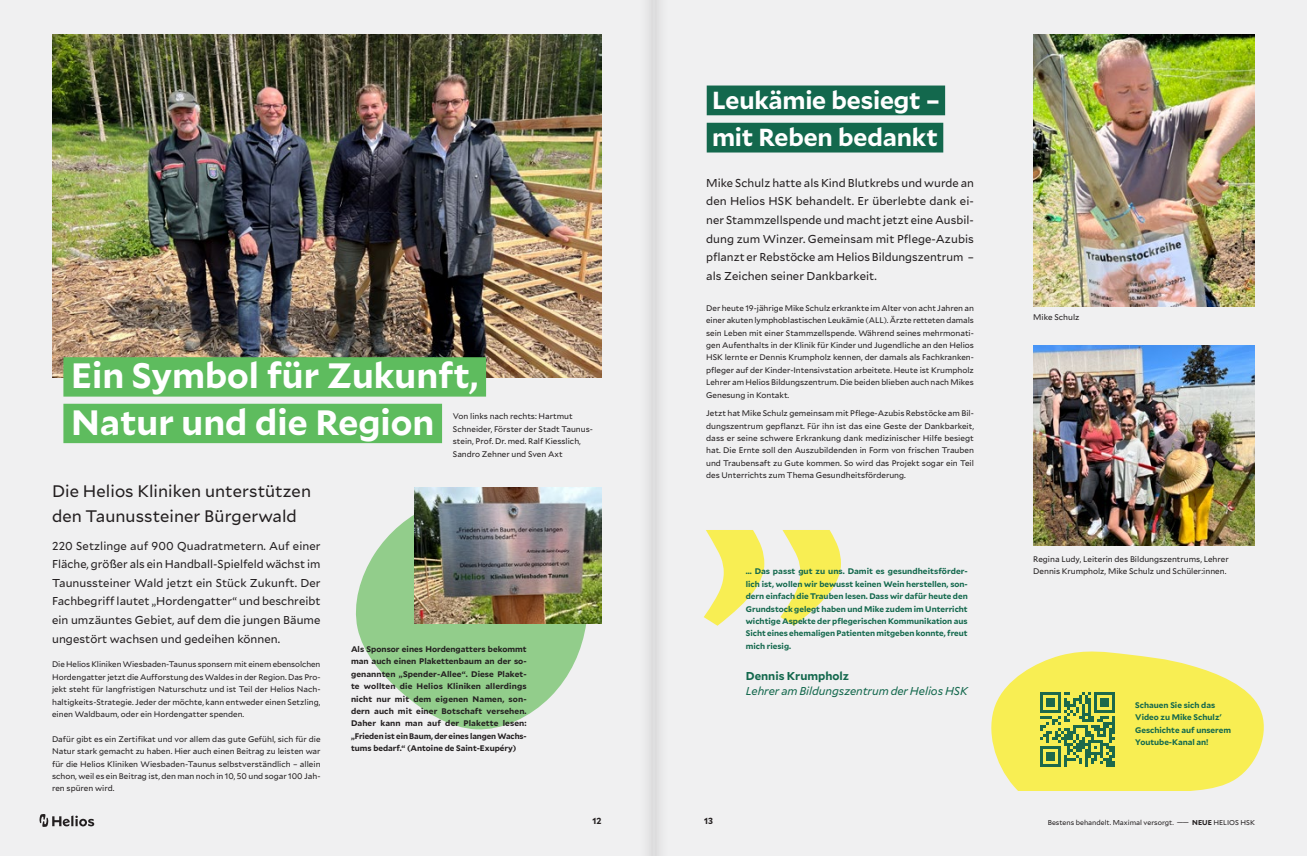
<style>
.page{position:relative;width:1307px;height:856px;background:#fff}
.page>*{position:absolute;margin:0;border:0;box-sizing:border-box;transform-origin:0 0}
.t1{font:700 298.2px "Mallory";color:#f8ee53}
.t2{font:700 35px/46.6px "Mallory";color:#fff}
.t3{font:700 24.5px/37.2px "Mallory";letter-spacing:-.005em;color:#fff}
.t4{font:16.62px/24.8px "Mallory";letter-spacing:.005em;color:#231f20}
.t5{font:11.38px/18.6px "Mallory";letter-spacing:.005em;color:#231f20;text-align:justify}
.t6{font:italic 11.38px "Mallory";letter-spacing:-.005em;color:#13684d}
.t7{font:700 11.38px "Mallory";color:#13684d}
.t8{font:700 8.75px "Mallory";color:#231f20}
.t9{font:8.05px/12.4px "Mallory";color:#231f20;text-align:justify}
.t10{font:700 8.05px/12.4px "Mallory";color:#13684d}
.t11{font:700 8.05px/12.4px "Mallory";color:#231f20;text-align:justify}
.t12{font:7px "Mallory";color:#231f20}
.s1{font-weight:700}
</style>
<div class="page">
<div style="left:0;top:0;width:1306px;height:856px;background:#f0f0f1"></div>
<svg style="left:356px;top:515px;width:231px;height:215px;fill:#92cd8b"></svg>
<svg style="left:40px;top:814px;width:54px;height:13px"></svg>
<img style="left:52px;top:35px;width:549px;height:342px">
<img style="left:1033px;top:345px;width:221px;height:201px">
<img style="left:1033px;top:35px;width:221px;height:271px">
<img style="left:414px;top:487px;width:187px;height:137px">
<div style="left:706px;top:86px;width:239px;height:29px;background:#13684d"></div>
<div style="left:706px;top:123px;width:237px;height:29px;background:#13684d"></div>
<svg style="left:991px;top:651px;width:273px;height:140px"></svg>
<hr style="left:1040px;top:763px;width:20px;height:3px;background:#1d694b">
<div style="left:1046px;top:752px;width:9px;height:8px;background:#1d694b"></div>
<div style="left:63px;top:357px;width:423px;height:39px;background:#5ebc5e"></div>
<div style="left:63px;top:404px;width:379px;height:39px;background:#5ebc5e"></div>
<div style="left:654px;top:0;width:17px;height:856px;background:#e8e8e9"></div>
<div style="left:637px;top:0;width:16px;height:856px;background:#ebebec"></div>
<h2 class="t2" style="left:71px;top:350px;width:409px">Ein Symbol für Zukunft,<br>Natur und die Region</h2>
<p class="t9" style="left:453px;top:410px;width:141px;text-align:left">Von links nach rechts: Hartmut Schneider, Förster der Stadt Taunus&shy;stein, Prof. Dr. med. Ralf Kiesslich, Sandro Zehner und Sven Axt</p>
<h3 class="t4" style="left:52px;top:478px;width:260px">Die Helios Kliniken unterstützen den Taunussteiner Bürgerwald</h3>
<p class="t5" style="left:52px;top:535px;width:270px">220 Setzlinge auf 900 Quadratmetern. Auf einer Fläche, größer als ein Handball-Spielfeld wächst im Taunussteiner Wald jetzt ein Stück Zukunft. Der Fachbegriff lautet „Hordengatter“ und beschreibt ein umzäuntes Gebiet, auf dem die jungen Bäume ungestört wachsen und gedeihen können.</p>
<p class="t9" style="left:52px;top:658px;width:270px">Die Helios Kliniken Wiesbaden-Taunus sponsern mit einem ebensolchen Hordengatter jetzt die Aufforstung des Waldes in der Region. Das Pro&shy;jekt steht für langfristigen Naturschutz und ist Teil der Helios Nach&shy;haltigkeits-Strategie. Jeder der möchte, kann entweder einen Setzling, einen Waldbaum, oder ein Hordengatter spenden.</p>
<p class="t9" style="left:52px;top:732px;width:270px">Dafür gibt es ein Zertifikat und vor allem das gute Gefühl, sich für die Natur stark gemacht zu haben. Hier auch einen Beitrag zu leisten war für die Helios Kliniken Wiesbaden-Taunus selbstverständlich – allein schon, weil es ein Beitrag ist, den man noch in 10, 50 und sogar 100 Jah&shy;ren spüren wird.</p>
<p class="t11" style="left:351px;top:642px;width:177px">Als Sponsor eines Hordengatters bekommt man auch einen Plakettenbaum an der so&shy;genannten „Spender-Allee“. Diese Plaket&shy;te wollten die Helios Kliniken allerdings nicht nur mit dem eigenen Namen, son&shy;dern auch mit einer Botschaft versehen.<br>Daher kann man auf der Plakette lesen: „Frieden ist ein Baum, der eines langen Wachs&shy;tums bedarf.“ (Antoine de Saint-Exupéry)</p>
<h3 class="t3" style="left:712px;top:80px;width:229px">Leukämie besiegt – mit Reben bedankt</h3>
<p class="t5" style="left:706px;top:173px;width:269px">Mike Schulz hatte als Kind Blutkrebs und wurde an den Helios HSK behandelt. Er überlebte dank ei&shy;ner Stammzellspende und macht jetzt eine Ausbil&shy;dung zum Winzer. Gemeinsam mit Pflege-Azubis pflanzt er Rebstöcke am Helios Bildungszentrum – als Zeichen seiner Dankbarkeit.</p>
<p class="t9" style="left:706px;top:301px;width:269px">Der heute 19-jährige Mike Schulz erkrankte im Alter von acht Jahren an einer akuten lymphoblastischen Leukämie (ALL). Ärzte retteten damals sein Leben mit einer Stammzellspende. Während seines mehrmonati&shy;gen Aufenthalts in der Klinik für Kinder und Jugendliche an den Helios HSK lernte er Dennis Krumpholz kennen, der damals als Fachkranken&shy;pfleger auf der Kinder-Intensivstation arbeitete. Heute ist Krumpholz Lehrer am Helios Bildungszentrum. Die beiden blieben auch nach Mikes Genesung in Kontakt.</p>
<p class="t9" style="left:706px;top:407px;width:269px">Jetzt hat Mike Schulz gemeinsam mit Pflege-Azubis Rebstöcke am Bil&shy;dungszentrum gepflanzt. Für ihn ist das eine Geste der Dankbarkeit, dass er seine schwere Erkrankung dank medizinischer Hilfe besiegt hat. Die Ernte soll den Auszubildenden in Form von frischen Trauben und Traubensaft zu Gute kommen. So wird das Projekt sogar ein Teil des Unterrichts zum Thema Gesundheitsförderung.</p>
<h1 class="t1" style="left:696px;top:410px;width:155px">’’</h1>
<p class="t10" style="left:745px;top:565px;width:223px;text-align:justify">... Das passt gut zu uns. Damit es gesundheitsförder&shy;lich ist, wollen wir bewusst keinen Wein herstellen, son&shy;dern einfach die Trauben lesen. Dass wir dafür heute den Grundstock gelegt haben und Mike zudem im Unterricht wichtige Aspekte der pflegerischen Kommunikation aus Sicht eines ehemaligen Patienten mitgeben konnte, freut mich riesig.</p>
<h3 class="t7" style="left:745px;top:667px;width:105px">Dennis Krumpholz</h3>
<h3 class="t6" style="left:745px;top:683px;width:223px">Lehrer am Bildungszentrum der Helios HSK</h3>
<p class="t9" style="left:1033px;top:310px;width:48px">Mike Schulz</p>
<p class="t9" style="left:1033px;top:552px;width:197px">Regina Ludy, Leiterin des Bildungszentrums, Lehrer<br>Dennis Krumpholz, Mike Schulz und Schüler:innen.</p>
<p class="t10" style="left:1135px;top:698px;width:97px">Schauen Sie sich das<br>Video zu Mike Schulz'<br>Geschichte auf unserem</p>
<p class="t10" style="left:1135px;top:735px;width:75px">Youtube-Kanal an!</p>
<p class="t8" style="left:592px;top:814px;width:11px">12</p>
<p class="t8" style="left:704px;top:814px;width:10px">13</p>
<p class="t12" style="left:1047px;top:817px;width:209px">Bestens behandelt. Maximal versorgt. ― ― <span class="s1">NEUE</span> HELIOS HSK</p>
</div>
